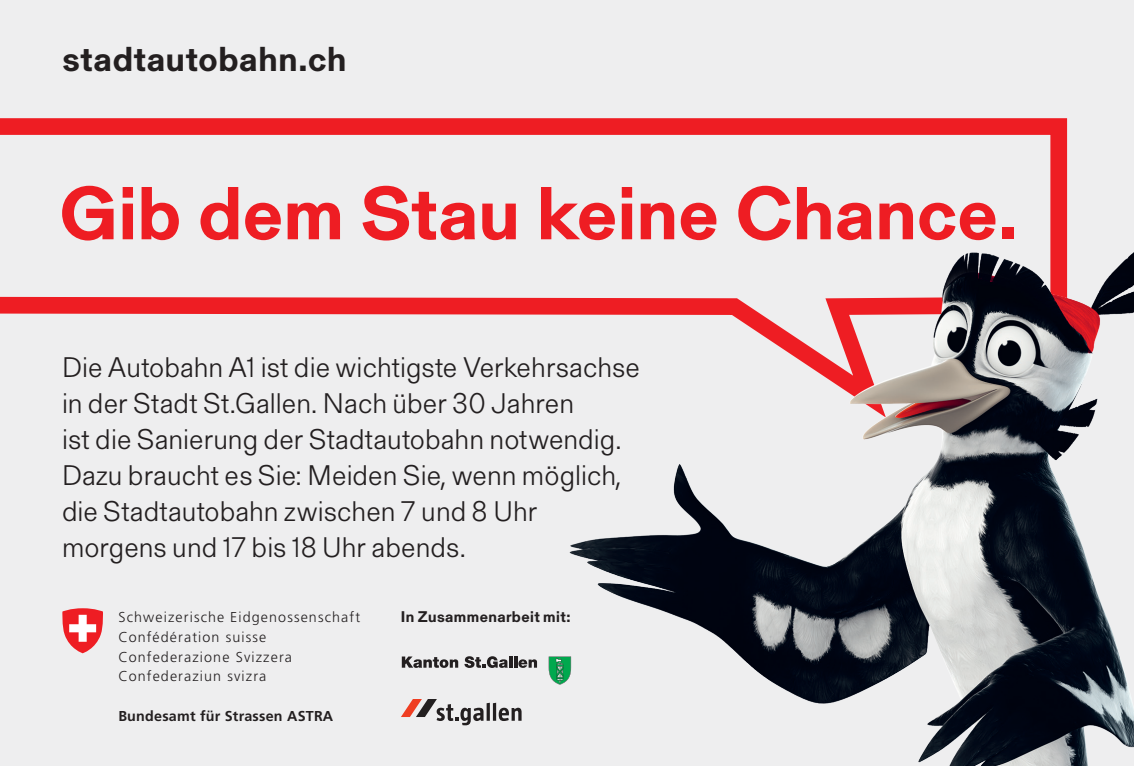
<style>
.page{position:relative;width:1134px;height:766px;background:#fff}
.page>*{position:absolute;margin:0;border:0;box-sizing:border-box;transform-origin:0 0}
.t1{font:700 74px "Gerstner Programm";letter-spacing:.005em;color:#ee1d23}
.t2{font:700 34px "Gerstner Programm";letter-spacing:.02em;color:#231f20}
.t3{font:300 28px/36px "Gerstner Programm";letter-spacing:.025em;color:#231f20}
.t4{font:700 15.2px "Gerstner Programm";letter-spacing:.025em;color:#231f20}
.t5{font:300 14.4px/19.6px "Frutiger";letter-spacing:.08em;color:#231f20}
.t6{font:700 14.4px "Frutiger";letter-spacing:.015em;color:#231f20}
</style>
<div class="page">
<div style="left:0;top:0;width:1134px;height:765px;background:#eeeeef"></div>
<svg style="left:62px;top:608px;width:41px;height:45px"></svg>
<hr style="left:487px;top:702px;width:3px;height:18px;background:#231f20">
<hr style="left:493px;top:702px;width:3px;height:18px;background:#231f20">
<svg style="left:499px;top:707px;width:10px;height:13px"></svg>
<svg style="left:401px;top:699px;width:82px;height:26px"></svg>
<svg style="left:402px;top:656px;width:56px;height:11px"></svg>
<svg style="left:464px;top:656px;width:44px;height:11px"></svg>
<svg style="left:0;top:118px;width:1068px;height:197px"></svg>
<img style="left:509px;top:194px;width:625px;height:571px">
<p class="t2" style="left:62px;top:36px;width:286px">stadtautobahn.ch</p>
<h1 class="t1" style="left:60px;top:161px;width:959px">Gib dem Stau keine Chance.</h1>
<p class="t3" style="left:62px;top:348px;width:579px">Die Autobahn A1 ist die wichtigste Verkehrsachse in der Stadt St.Gallen. Nach über 30 Jahren<br>ist die Sanierung der Stadtautobahn notwendig.<br>Dazu braucht es Sie: Meiden Sie, wenn möglich, die Stadtautobahn zwischen 7 und 8 Uhr morgens und 17 bis 18 Uhr abends.</p>
<p class="t5" style="left:118px;top:607px;width:243px">Schweizerische Eidgenossenschaft<br>Confédération suisse<br>Confederazione Svizzera<br>Confederaziun svizra</p>
<p class="t6" style="left:118px;top:707px;width:216px">Bundesamt für Strassen ASTRA</p>
<p class="t4" style="left:401px;top:605px;width:171px">In Zusammenarbeit mit:</p>
</div>
